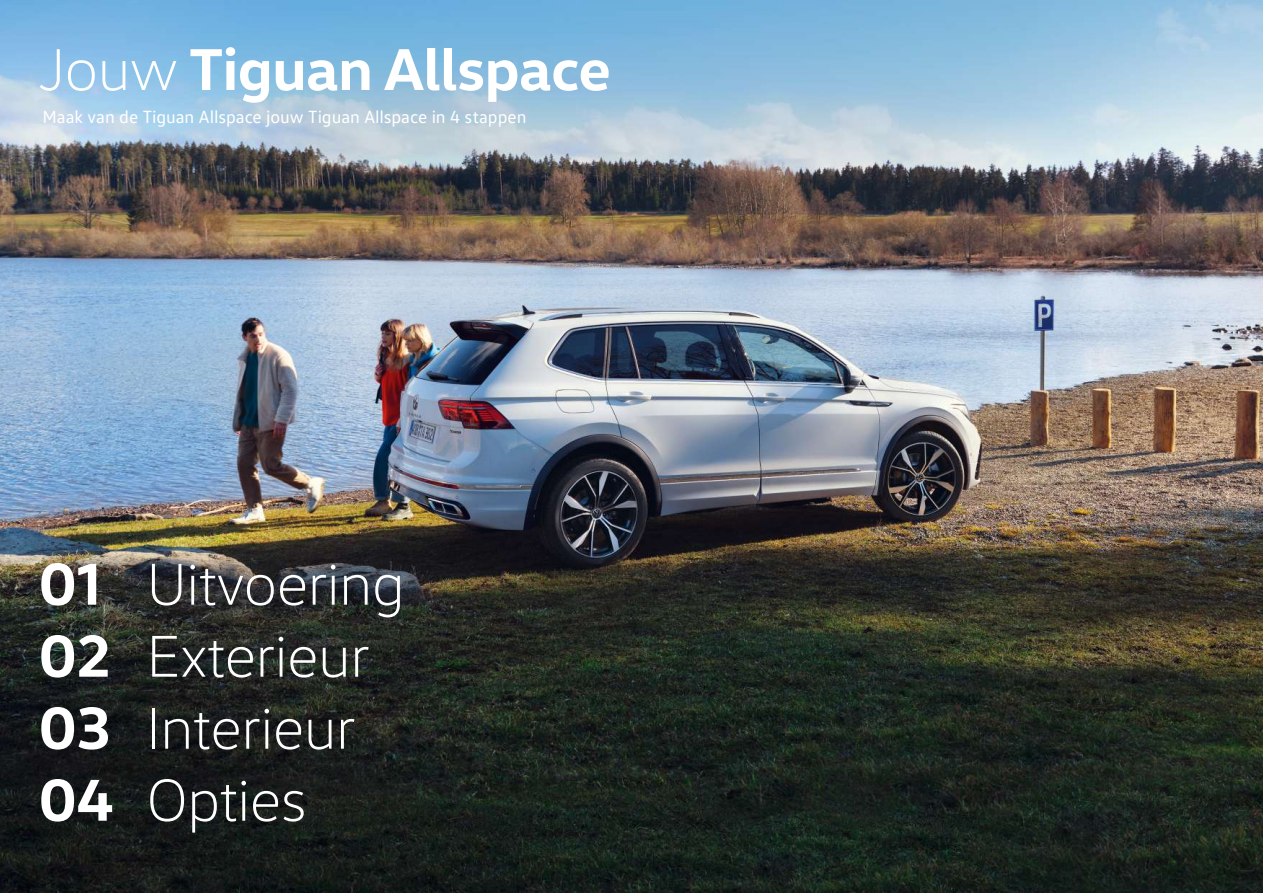
<style>
.page{position:relative;width:1263px;height:893px;background:#fff}
.page>*{position:absolute;margin:0;border:0;box-sizing:border-box;transform-origin:0 0}
.t1{font:300 60px/72px "VW Head";letter-spacing:-.01em;color:#fff}
.t2{font:700 60px "VW Head";letter-spacing:-.01em;color:#fff}
.t3{font:18px "VW Text";letter-spacing:-.005em;color:#fff}
.s1{font-weight:300}
.s2{font-weight:700}
</style>
<div class="page">
<img style="left:0;top:0;width:1263px;height:893px">
<h1 class="t2" style="left:38px;top:30px;width:574px"><span class="s1">Jouw</span> Tiguan Allspace</h1>
<p class="t3" style="left:43px;top:106px;width:485px">Maak van de Tiguan Allspace jouw Tiguan Allspace in 4 stappen</p>
<h1 class="t1" style="left:38px;top:547px;width:368px"><span class="s2">01</span> Uitvoering<br><span class="s2">02</span> Exterieur<br><span class="s2">03</span> Interieur<br><span class="s2">04</span> Opties</h1>
</div>
